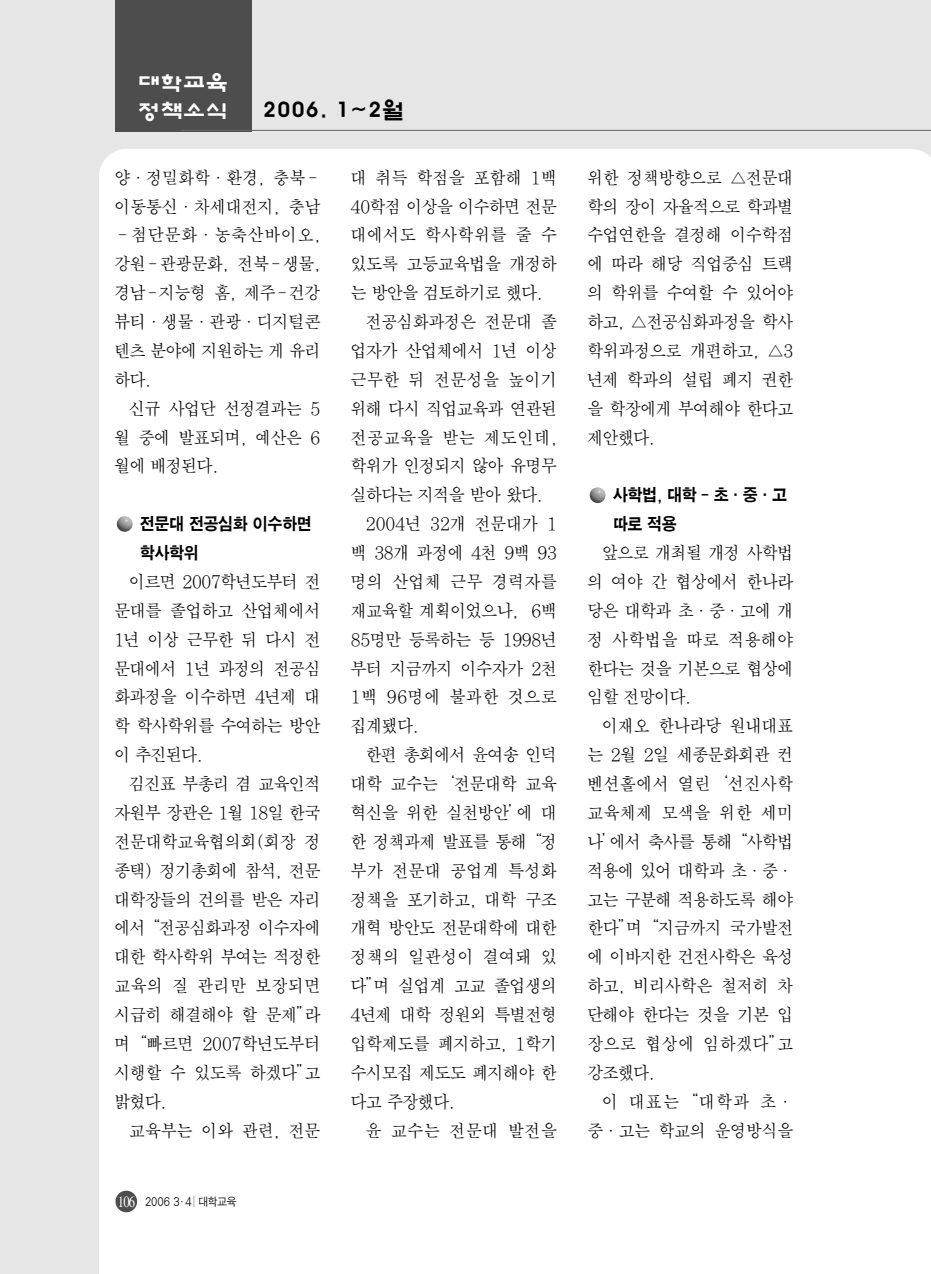
<style>
.page{position:relative;width:931px;height:1274px;background:#e6e6e6}
.page>*{position:absolute;margin:0;border:0;box-sizing:border-box;transform-origin:0 0}
.t1{font:700 22.75px "HY Yeaso L";color:#000}
.t2{font:700 22.75px/27.3px "HY Yeaso L";color:#fff}
.t3{font:17.5px/28.9px "SM Amu";letter-spacing:-.055em;color:#000;text-align:justify;scale:.94 1}
.t4{font:17.5px "SM Amu";letter-spacing:-.005em;color:#000;scale:.94 1}
.t5{font:17.5px "SM Amu";color:#000;scale:.94 1}
.t6{font:17.5px "SM Ago K";letter-spacing:-.07em;color:#000;scale:.9 1}
.t7{font:17.5px "SM Amu";letter-spacing:.01em;color:#000;scale:.94 1}
.t8{font:17.5px "SM Amu";letter-spacing:-.035em;color:#000;scale:.94 1}
.t9{font:17.5px "SM Amu";letter-spacing:-.03em;color:#000;scale:.94 1}
.t10{font:17.5px "SM Amu";letter-spacing:.005em;color:#000;scale:.94 1}
.t11{font:11.38px "SM Ago J";letter-spacing:-.07em;color:#000;scale:.9 1}
.s1{font-family:"Times";font-size:15.75px;color:#fff}
</style>
<div class="page">
<div style="left:99px;top:149px;width:832px;height:1125px;background:#fff"></div>
<div style="left:115px;top:0;width:136px;height:131px;background:#4d4d4d"></div>
<hr style="left:181px;top:130px;width:750px;height:1px;background:#666">
<img style="left:590px;top:487px;width:16px;height:16px">
<img style="left:117px;top:516px;width:16px;height:16px">
<div style="left:116px;top:1191px;width:21px;height:21px;background:#4d4d4d;border-radius:50%"></div>
<p class="t2" style="left:137px;top:71px;width:92px">대학교육 정책소식</p>
<p class="t1" style="left:263px;top:100px;width:144px">2006. 1~2월</p>
<p class="t3" style="left:114px;top:164px;width:221px">양·정밀화학·환경, 충북`-`</p>
<p class="t9" style="left:114px;top:198px;width:221px">이동통신·차세대전지, 충남</p>
<p class="t7" style="left:114px;top:227px;width:221px">`-`첨단문화·농축산바이오,</p>
<p class="t3" style="left:114px;top:251px;width:221px">강원`-`관광문화, 전북`-`생물,</p>
<p class="t3" style="left:114px;top:280px;width:221px">경남`-`지능형 홈, 제주`-`건강</p>
<p class="t8" style="left:114px;top:314px;width:221px">뷰티·생물·관광·디지털콘</p>
<p class="t3" style="left:114px;top:337px;width:221px">텐츠 분야에 지원하는 게 유리</p>
<p class="t3" style="left:114px;top:366px;width:41px">하다.</p>
<p class="t3" style="left:129px;top:395px;width:206px">신규 사업단 선정결과는 5</p>
<p class="t3" style="left:114px;top:424px;width:221px">월 중에 발표되며, 예산은 6</p>
<p class="t3" style="left:114px;top:453px;width:113px">월에 배정된다.</p>
<p class="t6" style="left:139px;top:516px;width:194px">전문대 전공심화 이수하면</p>
<p class="t6" style="left:139px;top:545px;width:68px">학사학위</p>
<p class="t3" style="left:129px;top:568px;width:206px">이르면 2007학년도부터 전</p>
<p class="t3" style="left:114px;top:597px;width:221px">문대를 졸업하고 산업체에서</p>
<p class="t3" style="left:114px;top:626px;width:221px">1년 이상 근무한 뒤 다시 전</p>
<p class="t3" style="left:114px;top:655px;width:221px">문대에서 1년 과정의 전공심</p>
<p class="t3" style="left:114px;top:684px;width:221px">화과정을 이수하면 4년제 대</p>
<p class="t3" style="left:114px;top:713px;width:221px">학 학사학위를 수여하는 방안</p>
<p class="t3" style="left:114px;top:742px;width:96px">이 추진된다.</p>
<p class="t3" style="left:129px;top:770px;width:206px">김진표 부총리 겸 교육인적</p>
<p class="t3" style="left:114px;top:799px;width:221px">자원부 장관은 1월 18일 한국</p>
<p class="t3" style="left:114px;top:828px;width:221px">전문대학교육협의회(회장 정</p>
<p class="t3" style="left:114px;top:857px;width:221px">종택) 정기총회에 참석, 전문</p>
<p class="t3" style="left:114px;top:886px;width:221px">대학장들의 건의를 받은 자리</p>
<p class="t3" style="left:114px;top:915px;width:221px">에서“전공심화과정 이수자에</p>
<p class="t3" style="left:114px;top:944px;width:221px">대한 학사학위 부여는 적정한</p>
<p class="t4" style="left:114px;top:978px;width:221px">교육의 질 관리만 보장되면</p>
<p class="t3" style="left:114px;top:1001px;width:221px">시급히 해결해야 할 문제”라</p>
<p class="t3" style="left:114px;top:1030px;width:221px">며“빠르면 2007학년도부터</p>
<p class="t3" style="left:114px;top:1059px;width:221px">시행할 수 있도록 하겠다”고</p>
<p class="t3" style="left:114px;top:1088px;width:58px">밝혔다.</p>
<p class="t8" style="left:129px;top:1122px;width:206px">교육부는 이와 관련, 전문</p>
<p class="t11" style="left:118px;top:1197px;width:134px"><span class="s1">106</span> 2006 3₩4| 대학교육</p>
<p class="t3" style="left:351px;top:164px;width:221px">대 취득 학점을 포함해 1백</p>
<p class="t3" style="left:351px;top:193px;width:221px">40학점 이상을 이수하면 전문</p>
<p class="t4" style="left:351px;top:227px;width:221px">대에서도 학사학위를 줄 수</p>
<p class="t3" style="left:351px;top:251px;width:221px">있도록 고등교육법을 개정하</p>
<p class="t3" style="left:351px;top:280px;width:206px">는 방안을 검토하기로 했다.</p>
<p class="t3" style="left:365px;top:308px;width:206px">전공심화과정은 전문대 졸</p>
<p class="t3" style="left:351px;top:337px;width:221px">업자가 산업체에서 1년 이상</p>
<p class="t4" style="left:351px;top:372px;width:221px">근무한 뒤 전문성을 높이기</p>
<p class="t3" style="left:351px;top:395px;width:221px">위해 다시 직업교육과 연관된</p>
<p class="t7" style="left:351px;top:429px;width:221px">전공교육을 받는 제도인데,</p>
<p class="t3" style="left:351px;top:453px;width:221px">학위가 인정되지 않아 유명무</p>
<p class="t3" style="left:351px;top:482px;width:206px">실하다는 지적을 받아 왔다.</p>
<p class="t3" style="left:365px;top:511px;width:206px">2004년 32개 전문대가 1</p>
<p class="t3" style="left:351px;top:539px;width:221px">백 38개 과정에 4천 9백 93</p>
<p class="t4" style="left:351px;top:574px;width:221px">명의 산업체 근무 경력자를</p>
<p class="t3" style="left:351px;top:597px;width:221px">재교육할 계획이었으나, 6백</p>
<p class="t3" style="left:351px;top:626px;width:221px">85명만 등록하는 등 1998년</p>
<p class="t3" style="left:351px;top:655px;width:221px">부터 지금까지 이수자가 2천</p>
<p class="t5" style="left:351px;top:689px;width:221px">1백 96명에 불과한 것으로</p>
<p class="t3" style="left:351px;top:713px;width:74px">집계됐다.</p>
<p class="t3" style="left:365px;top:742px;width:206px">한편 총회에서 윤여송 인덕</p>
<p class="t3" style="left:351px;top:770px;width:221px">대학 교수는‘전문대학 교육</p>
<p class="t3" style="left:351px;top:799px;width:221px">혁신을 위한 실천방안’에 대</p>
<p class="t3" style="left:351px;top:828px;width:221px">한 정책과제 발표를 통해“정</p>
<p class="t4" style="left:351px;top:863px;width:221px">부가 전문대 공업계 특성화</p>
<p class="t3" style="left:351px;top:886px;width:221px">정책을 포기하고, 대학 구조</p>
<p class="t3" style="left:351px;top:915px;width:221px">개혁 방안도 전문대학에 대한</p>
<p class="t4" style="left:351px;top:949px;width:221px">정책의 일관성이 결여돼 있</p>
<p class="t3" style="left:351px;top:973px;width:221px">다”며 실업계 고교 졸업생의</p>
<p class="t3" style="left:351px;top:1001px;width:221px">4년제 대학 정원외 특별전형</p>
<p class="t3" style="left:351px;top:1030px;width:221px">입학제도를 폐지하고, 1학기</p>
<p class="t3" style="left:351px;top:1059px;width:221px">수시모집 제도도 폐지해야 한</p>
<p class="t3" style="left:351px;top:1088px;width:113px">다고 주장했다.</p>
<p class="t10" style="left:365px;top:1122px;width:206px">윤 교수는 전문대 발전을</p>
<p class="t3" style="left:587px;top:164px;width:221px">위한 정책방향으로 △전문대 학의 장이 자율적으로 학과별 수업연한을 결정해 이수학점 에 따라 해당 직업중심 트랙 의 학위를 수여할 수 있어야 하고, △전공심화과정을 학사 학위과정으로 개편하고, △3 년제 학과의 설립 폐지 권한 을 학장에게 부여해야 한다고 제안했다.</p>
<p class="t6" style="left:612px;top:487px;width:196px">사학법, 대학 - 초·중·고</p>
<p class="t6" style="left:612px;top:516px;width:74px">따로 적용</p>
<p class="t3" style="left:602px;top:539px;width:206px">앞으로 개최될 개정 사학법</p>
<p class="t3" style="left:587px;top:568px;width:221px">의 여야 간 협상에서 한나라</p>
<p class="t3" style="left:587px;top:597px;width:221px">당은 대학과 초·중·고에 개</p>
<p class="t4" style="left:587px;top:632px;width:221px">정 사학법을 따로 적용해야</p>
<p class="t3" style="left:587px;top:655px;width:221px">한다는 것을 기본으로 협상에</p>
<p class="t3" style="left:587px;top:684px;width:113px">임할 전망이다.</p>
<p class="t3" style="left:602px;top:713px;width:206px">이재오 한나라당 원내대표</p>
<p class="t3" style="left:587px;top:742px;width:221px">는 2월 2일 세종문화회관 컨</p>
<p class="t5" style="left:587px;top:776px;width:221px">벤션홀에서 열린‘선진사학</p>
<p class="t4" style="left:587px;top:805px;width:221px">교육체제 모색을 위한 세미</p>
<p class="t3" style="left:587px;top:828px;width:221px">나’에서 축사를 통해“사학법</p>
<p class="t3" style="left:587px;top:857px;width:221px">적용에 있어 대학과 초·중·</p>
<p class="t3" style="left:587px;top:886px;width:221px">고는 구분해 적용하도록 해야</p>
<p class="t3" style="left:587px;top:915px;width:221px">한다”며“지금까지 국가발전</p>
<p class="t3" style="left:587px;top:944px;width:221px">에 이바지한 건전사학은 육성</p>
<p class="t3" style="left:587px;top:973px;width:221px">하고, 비리사학은 철저히 차</p>
<p class="t3" style="left:587px;top:1001px;width:221px">단해야 한다는 것을 기본 입</p>
<p class="t5" style="left:587px;top:1036px;width:221px">장으로 협상에 임하겠다”고</p>
<p class="t3" style="left:587px;top:1059px;width:74px">강조했다.</p>
<p class="t3" style="left:602px;top:1088px;width:206px">이 대표는“대학과 초·</p>
<p class="t3" style="left:587px;top:1117px;width:221px">중·고는 학교의 운영방식을</p>
</div>
